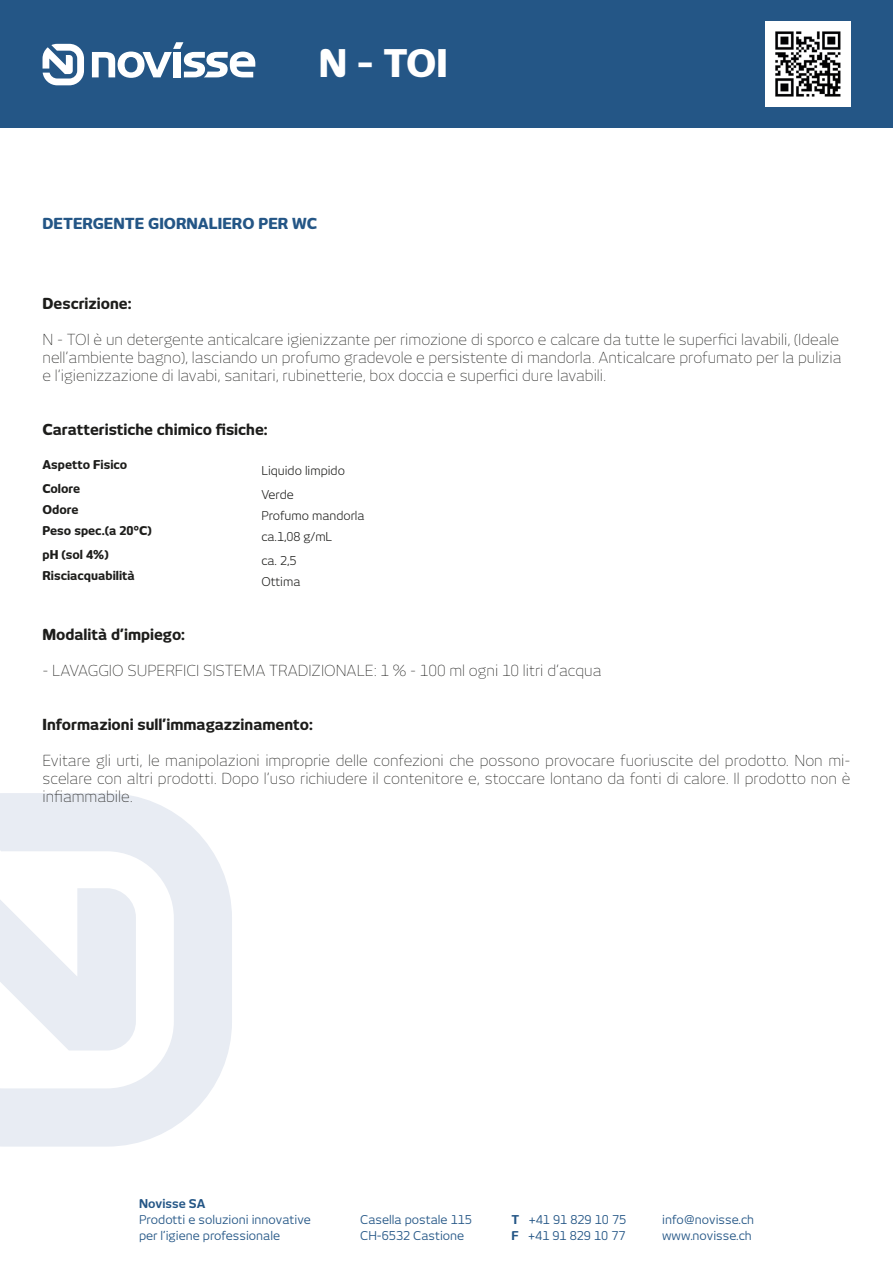
<style>
.page{position:relative;width:893px;height:1263px;background:#fff}
.page>*{position:absolute;margin:0;border:0;box-sizing:border-box;transform-origin:0 0}
.t1{font:800 37.5px "New June";color:#fff}
.t2{font:15px/18px "New June Fine";color:#1d1d1b}
.t3{font:800 15px "New June";color:#1d1d1b}
.t4{font:800 15px "New June";color:#245686}
.t5{font:12px/15.1px "New June";color:#245686}
.t6{font:800 12px "New June";color:#1d1d1b}
.t7{font:12px "New June";color:#1d1d1b}
.t8{font:700 12px "New June";color:#245686}
.s1{font-weight:700}
</style>
<div class="page">
<div style="left:0;top:0;width:893px;height:128px;background:#245686"></div>
<svg style="left:92px;top:42px;width:163px;height:36px"></svg>
<svg style="left:43px;top:44px;width:41px;height:41px"></svg>
<svg style="left:0;top:793px;width:232px;height:353px;fill:#e8ecf3"></svg>
<img style="left:765px;top:21px;width:85px;height:85px">
<p class="t1" style="left:319px;top:42px;width:130px">N - TOI</p>
<p class="t4" style="left:43px;top:215px;width:276px">DETERGENTE GIORNALIERO PER WC</p>
<p class="t3" style="left:43px;top:295px;width:90px">Descrizione:</p>
<p class="t2" style="left:43px;top:331px;width:800px">N - TOI è un detergente anticalcare igienizzante per rimozione di sporco e calcare da tutte le superfici lavabili, (Ideale nell’ambiente bagno), lasciando un profumo gradevole e persistente di mandorla. Anticalcare profumato per la pulizia e l’igienizzazione di lavabi, sanitari, rubinetterie, box doccia e superfici dure lavabili.</p>
<p class="t3" style="left:43px;top:421px;width:227px">Caratteristiche chimico fisiche:</p>
<p class="t6" style="left:43px;top:457px;width:86px">Aspetto Fisico</p>
<p class="t7" style="left:261px;top:463px;width:85px">Liquido limpido</p>
<p class="t6" style="left:43px;top:481px;width:39px">Colore</p>
<p class="t6" style="left:43px;top:502px;width:38px">Odore</p>
<p class="t6" style="left:43px;top:524px;width:111px">Peso spec.(a 20°C)</p>
<p class="t7" style="left:261px;top:487px;width:34px">Verde</p>
<p class="t7" style="left:261px;top:508px;width:105px">Profumo mandorla</p>
<p class="t7" style="left:261px;top:530px;width:73px">ca.1,08 g/mL</p>
<p class="t6" style="left:43px;top:547px;width:68px">pH (sol 4%)</p>
<p class="t7" style="left:261px;top:554px;width:37px">ca. 2,5</p>
<p class="t6" style="left:43px;top:569px;width:94px">Risciacquabilità</p>
<p class="t7" style="left:261px;top:575px;width:41px">Ottima</p>
<p class="t3" style="left:43px;top:626px;width:144px">Modalità d’impiego:</p>
<p class="t2" style="left:43px;top:662px;width:560px">- LAVAGGIO SUPERFICI SISTEMA TRADIZIONALE: 1 % - 100 ml ogni 10 litri d’acqua</p>
<p class="t3" style="left:43px;top:716px;width:272px">Informazioni sull’immagazzinamento:</p>
<p class="t2" style="left:43px;top:752px;width:809px;text-align:justify">Evitare gli urti, le manipolazioni improprie delle confezioni che possono provocare fuoriuscite del prodotto. Non mi&shy;scelare con altri prodotti. Dopo l’uso richiudere il contenitore e, stoccare lontano da fonti di calore. Il prodotto non è infiammabile.</p>
<p class="t8" style="left:139px;top:1197px;width:68px">Novisse SA</p>
<p class="t5" style="left:139px;top:1212px;width:173px">Prodotti e soluzioni innovative per l’igiene professionale</p>
<p class="t5" style="left:360px;top:1212px;width:113px">Casella postale 115<br>CH-6532 Castione</p>
<p class="t5" style="left:512px;top:1212px;width:116px"><span class="s1">T</span> +41 91 829 10 75<br><span class="s1">F</span> +41 91 829 10 77</p>
<p class="t5" style="left:662px;top:1212px;width:93px">info@novisse.ch www.novisse.ch</p>
</div>
